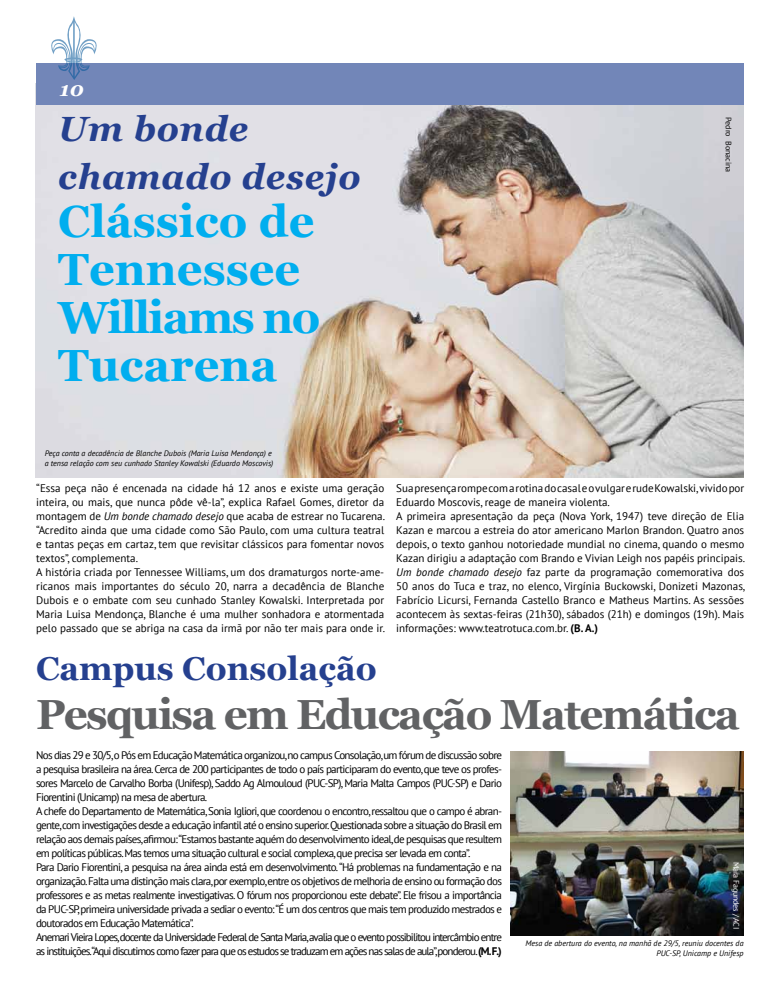
<style>
.page{position:relative;width:780px;height:993px;background:#fff}
.page>*{position:absolute;margin:0;border:0;box-sizing:border-box;transform-origin:0 0}
.t1{font:700 45px/48px "Georgia";color:#00aeef}
.t2{font:700 42px "Georgia";letter-spacing:-.04em;color:#616264}
.t3{font:italic 700 35px/48px "Georgia";letter-spacing:.02em;color:#25408f}
.t4{font:700 33px "Georgia";color:#25408f}
.t5{font:italic 700 20px "Georgia";color:#fff}
.t6{font:11px/14px "PT Sans";letter-spacing:-.06em;color:#000}
.t7{font:11px/14px "PT Sans";color:#000}
.t8{font:italic 8px/10px "PT Sans";color:#000;text-align:right}
.t9{font:8px "PT Sans";letter-spacing:-.02em;color:#fff}
.t10{font:8px "PT Sans";color:#000}
.s1{font-style:italic}
.s2{font-weight:700}
</style>
<div class="page">
<img style="left:35px;top:84px;width:709px;height:393px">
<div style="left:36px;top:63px;width:708px;height:41px;background:#7286b8"></div>
<svg style="left:51px;top:16px;width:46px;height:64px"></svg>
<img style="left:510px;top:751px;width:234px;height:183px">
<h3 class="t5" style="left:60px;top:76px;width:25px">10</h3>
<h3 class="t3" style="left:58px;top:105px;width:304px">Um bonde chamado desejo</h3>
<h1 class="t1" style="left:58px;top:197px;width:264px">Clássico de<br>Tennessee<br>Williams no<br>Tucarena</h1>
<p class="t8" style="left:45px;top:448px;width:230px;text-align:left">Peça conta a decadência de Blanche Dubois (Maria Luisa Mendonça) e a tensa relação com seu cunhado Stanley Kowalski (Eduardo Moscovis)</p>
<p class="t10" style="left:733px;top:117px;width:57px;rotate:90deg">Pedro Bonacina</p>
<p class="t7" style="left:36px;top:481px;width:350px">“Essa peça não é encenada na cidade há 12 anos e existe uma geração inteira, ou mais, que nunca pôde vê-la”, explica Rafael Gomes, diretor da montagem de <span class="s1">Um bonde chamado desejo</span> que acaba de estrear no Tucarena. “Acredito ainda que uma cidade como São Paulo, com uma cultura teatral e tantas peças em cartaz, tem que revisitar clássicos para fomentar novos textos”, complementa.<br>A história criada por Tennessee Williams, um dos dramaturgos norte-ame&shy;ricanos mais importantes do século 20, narra a decadência de Blanche Dubois e o embate com seu cunhado Stanley Kowalski. Interpretada por Maria Luisa Mendonça, Blanche é uma mulher sonhadora e atormentada pelo passado que se abriga na casa da irmã por não ter mais para onde ir.</p>
<p class="t7" style="left:396px;top:481px;width:350px">Sua presença rompe com a rotina do casal e o vulgar e rude Kowalski, vivido por Eduardo Moscovis, reage de maneira violenta.<br>A primeira apresentação da peça (Nova York, 1947) teve direção de Elia Kazan e marcou a estreia do ator americano Marlon Brandon. Quatro anos depois, o texto ganhou notoriedade mundial no cinema, quando o mesmo Kazan dirigiu a adaptação com Brando e Vivian Leigh nos papéis principais.<br><span class="s1">Um bonde chamado desejo</span> faz parte da programação comemorativa dos 50 anos do Tuca e traz, no elenco, Virgínia Buckowski, Donizeti Mazonas, Fabrício Licursi, Fernanda Castello Branco e Matheus Martins. As sessões acontecem às sextas-feiras (21h30), sábados (21h) e domingos (19h). Mais informações: www.teatrotuca.com.br. <span class="s2">(B. A.)</span></p>
<h3 class="t4" style="left:36px;top:647px;width:342px">Campus Consolação</h3>
<h2 class="t2" style="left:36px;top:686px;width:705px">Pesquisa em Educação Matemática</h2>
<p class="t6" style="left:36px;top:747px;width:467px">Nos dias 29 e 30/5,o Pós em Educação Matemática organizou,no campus Consolação,um fórum de discussão sobre a pesquisa brasileira na área. Cerca de 200 participantes de todo o país participaram do evento, que teve os profes&shy;sores Marcelo de Carvalho Borba (Unifesp), Saddo Ag Almouloud (PUC-SP), Maria Malta Campos (PUC-SP) e Dario Fiorentini (Unicamp) na mesa de abertura.<br>A chefe do Departamento de Matemática, Sonia Igliori, que coordenou o encontro, ressaltou que o campo é abran&shy;gente,com investigações desde a educação infantil até o ensino superior.Questionada sobre a situação do Brasil em relação aos demais países,afirmou: “Estamos bastante aquém do desenvolvimento ideal,de pesquisas que resultem em políticas públicas. Mas temos uma situação cultural e social complexa, que precisa ser levada em conta”.<br>Para Dario Fiorentini, a pesquisa na área ainda está em desenvolvimento. “Há problemas na fundamentação e na organização.Falta uma distinção mais clara,por exemplo,entre os objetivos de melhoria de ensino ou formação dos professores e as metas realmente investigativas. O fórum nos proporcionou este debate”. Ele frisou a importância da PUC-SP, primeira universidade privada a sediar o evento: “É um dos centros que mais tem produzido mestrados e doutorados em Educação Matemática”.<br>Anemari Vieira Lopes,docente da Universidade Federal de Santa Maria,avalia que o evento possibilitou intercâmbio entre as instituições.“Aqui discutimos como fazer para que os estudos se traduzam em ações nas salas de aula”,ponderou.<span class="s2">(M.F.)</span></p>
<p class="t9" style="left:741px;top:861px;width:69px;rotate:90deg">Mara Fagundes / ACI</p>
<p class="t8" style="left:525px;top:937px;width:219px">Mesa de abertura do evento, na manhã de 29/5, reuniu docentes da<br>PUC-SP, Unicamp e Unifesp</p>
</div>
